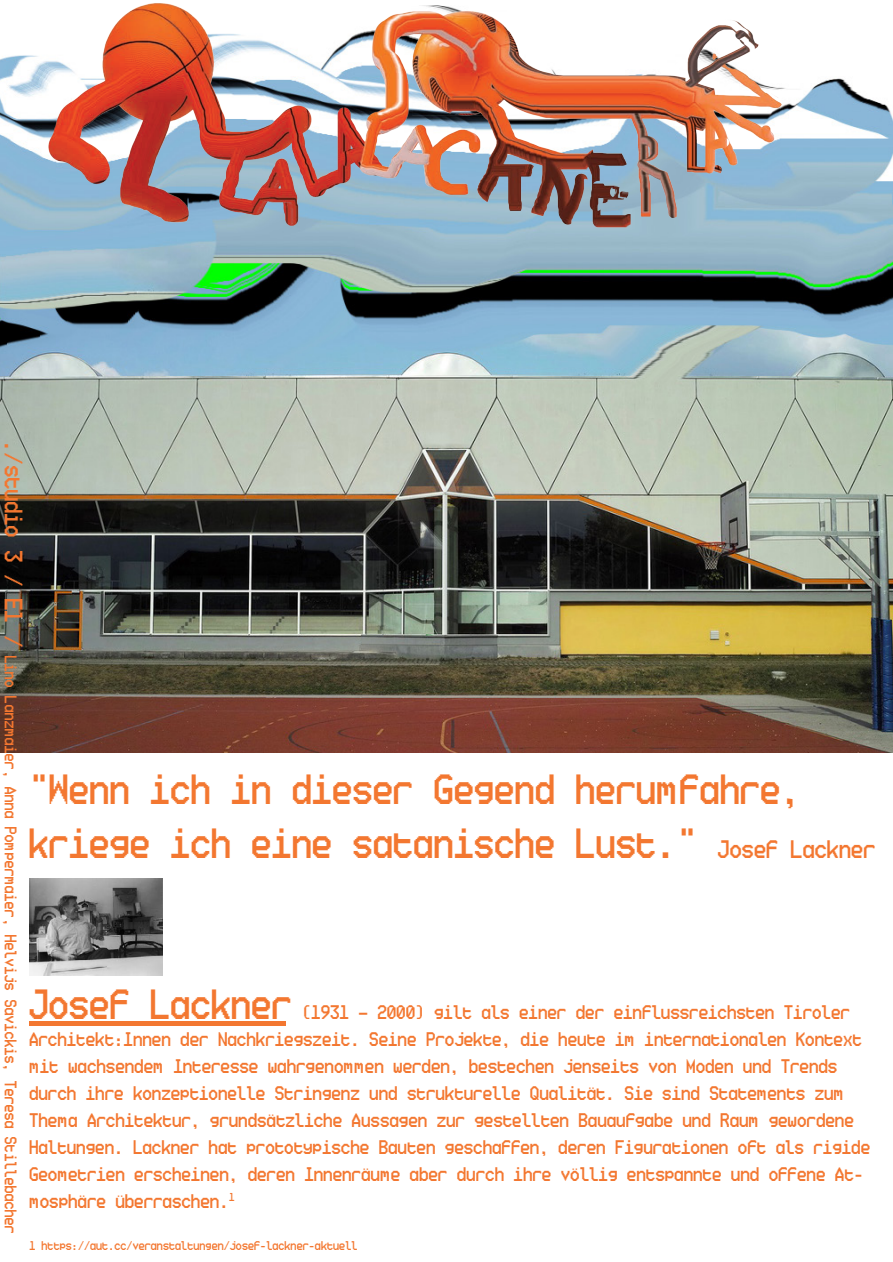
<style>
.page{position:relative;width:893px;height:1262px;background:#fff}
.page>*{position:absolute;margin:0;border:0;box-sizing:border-box;transform-origin:0 0}
.t1{font:45px/54px "Ticketing";color:#f37730}
.t2{font:21px/27px "Ticketing";color:#f37730}
.t3{font:18px "Ticketing";color:#f37730}
.t4{font:13.5px "Ticketing";color:#f37730}
.s1{font-size:27px}
.s2{font-size:45px}
</style>
<div class="page">
<img style="left:0;top:85px;width:893px;height:667px">
<img style="left:30px;top:878px;width:133px;height:97px">
<img style="left:0;top:3px;width:849px;height:293px">
<hr style="left:30px;top:1021px;width:256px;height:4px;background:#f37730">
<p class="t3" style="left:20px;top:441px;width:794px;rotate:90deg"><span class="s1">./studio 3 / E1 /</span> Lino Lanzmaier, Anna Pompermaier, Helvijs Savickis, Teresa Stillebacher</p>
<h1 class="t1" style="left:30px;top:761px;width:848px">“Wenn ich in dieser Gegend herumfahre, kriege ich eine satanische Lust.” <span class="s1">Josef Lackner</span></h1>
<p class="t2" style="left:30px;top:998px;width:843px"><span class="s2">Josef Lackner</span> (1931 – 2000) gilt als einer der einflussreichsten Tiroler Architekt:Innen der Nachkriegszeit. Seine Projekte, die heute im internationalen Kontext mit wachsendem Interesse wahrgenommen werden, bestechen jenseits von Moden und Trends durch ihre konzeptionelle Stringenz und strukturelle Qualität. Sie sind Statements zum Thema Architektur, grundsätzliche Aussagen zur gestellten Bauaufgabe und Raum gewordene Haltungen. Lackner hat prototypische Bauten geschaffen, deren Figurationen oft als rigide Geometrien erscheinen, deren Innenräume aber durch ihre völlig entspannte und offene At&shy;mosphäre überraschen.<sup>1</sup></p>
<p class="t4" style="left:30px;top:1238px;width:330px">1 https://aut.cc/veranstaltungen/josef-lackner-aktuell</p>
</div>
